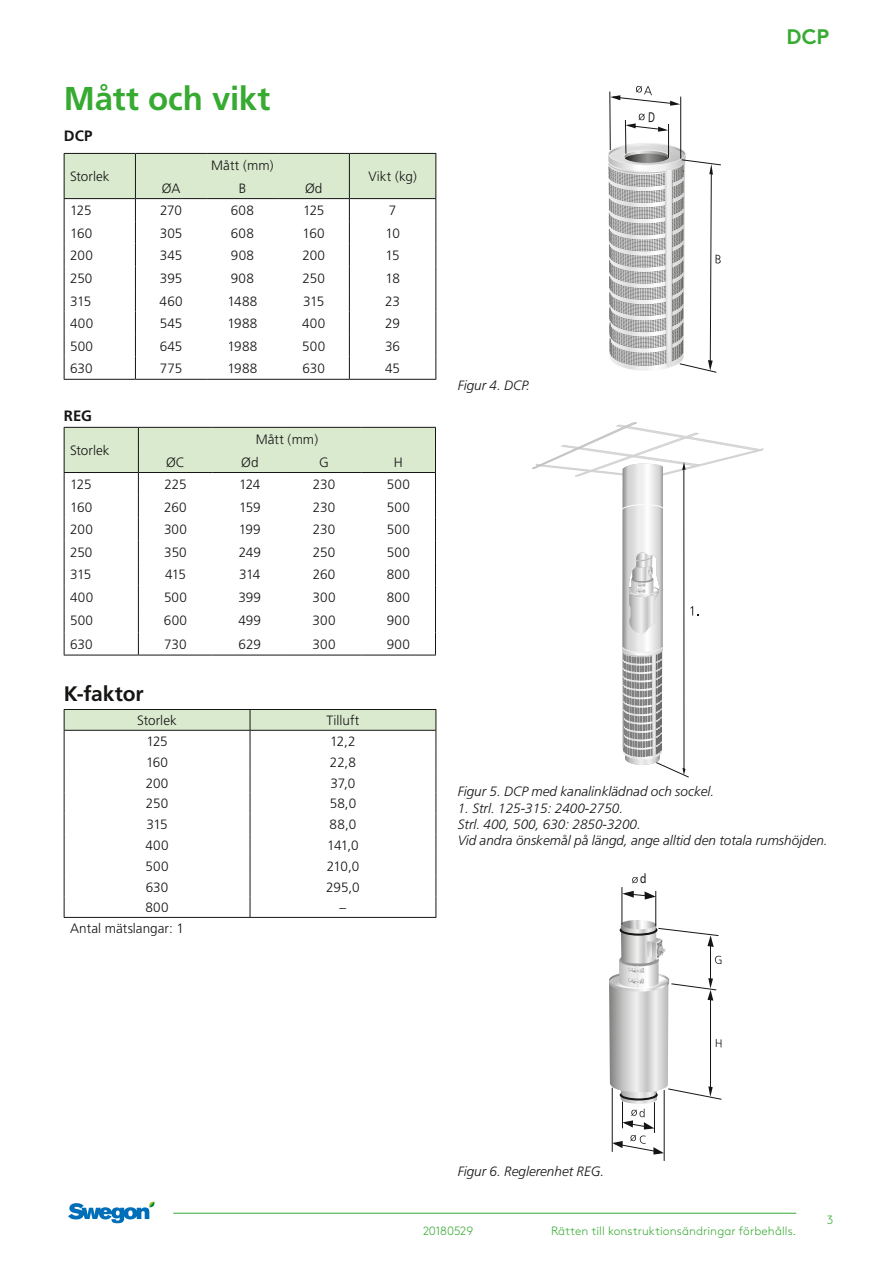
<style>
.page{position:relative;width:893px;height:1263px;background:#fff}
.page>*{position:absolute;margin:0;border:0;box-sizing:border-box;transform-origin:0 0}
.t1{font:700 33px "Frutiger";letter-spacing:-.005em;color:#37aa32}
.t2{font:700 21px "Frutiger";letter-spacing:-.005em;color:#161514}
.t3{font:700 21px "Swegon Brown";color:#37aa32}
.t4{font:700 15px "Frutiger";letter-spacing:.01em;color:#161514}
.t5{font:13.8px "Myriad Pro";color:#161514;scale:.82 1}
.t6{font:300 13.5px "Frutiger";letter-spacing:.005em;color:#161514}
.t7{font:italic 300 13.5px/16.2px "Frutiger";color:#161514}
.t8{font:300 12px "Swegon Brown";letter-spacing:.005em;color:#37aa32}
.t9{font:300 12px "Swegon Brown";letter-spacing:-.015em;color:#37aa32}
</style>
<div class="page">
<hr style="left:173px;top:1213px;width:623px;height:1px;background:#37aa32">
<svg style="left:68px;top:1201px;width:87px;height:22px"></svg>
<hr style="left:64px;top:379px;width:71px;height:1px;background:#161514">
<hr style="left:135px;top:379px;width:72px;height:1px;background:#161514">
<hr style="left:207px;top:379px;width:71px;height:1px;background:#161514">
<hr style="left:278px;top:379px;width:71px;height:1px;background:#161514">
<hr style="left:349px;top:379px;width:87px;height:1px;background:#161514">
<svg style="left:64px;top:153px;width:372px;height:226px"></svg>
<svg style="left:64px;top:427px;width:372px;height:228px"></svg>
<hr style="left:64px;top:655px;width:74px;height:1px;background:#161514">
<hr style="left:138px;top:655px;width:75px;height:1px;background:#161514">
<hr style="left:213px;top:655px;width:74px;height:1px;background:#161514">
<hr style="left:287px;top:655px;width:74px;height:1px;background:#161514">
<hr style="left:361px;top:655px;width:75px;height:1px;background:#161514">
<svg style="left:609px;top:877px;width:113px;height:284px"></svg>
<svg style="left:532px;top:422px;width:231px;height:355px"></svg>
<svg style="left:64px;top:709px;width:373px;height:208px"></svg>
<hr style="left:64px;top:917px;width:186px;height:1px;background:#161514">
<hr style="left:250px;top:917px;width:186px;height:1px;background:#161514">
<svg style="left:608px;top:86px;width:113px;height:287px"></svg>
<h1 class="t1" style="left:64px;top:79px;width:208px">Mått och vikt</h1>
<p class="t4" style="left:64px;top:127px;width:30px">DCP</p>
<p class="t6" style="left:70px;top:169px;width:41px">Storlek</p>
<p class="t6" style="left:211px;top:158px;width:64px">Mått (mm)</p>
<p class="t6" style="left:162px;top:180px;width:20px">ØA</p>
<p class="t6" style="left:239px;top:180px;width:9px">B</p>
<p class="t6" style="left:305px;top:180px;width:19px">Ød</p>
<p class="t6" style="left:368px;top:169px;width:50px">Vikt (kg)</p>
<p class="t6" style="left:70px;top:203px;width:23px">125</p>
<p class="t6" style="left:160px;top:203px;width:23px">270</p>
<p class="t6" style="left:231px;top:203px;width:25px">608</p>
<p class="t6" style="left:303px;top:203px;width:23px">125</p>
<p class="t6" style="left:389px;top:203px;width:9px">7</p>
<p class="t6" style="left:70px;top:225px;width:24px">160</p>
<p class="t6" style="left:160px;top:225px;width:24px">305</p>
<p class="t6" style="left:231px;top:225px;width:25px">608</p>
<p class="t6" style="left:303px;top:225px;width:24px">160</p>
<p class="t6" style="left:385px;top:225px;width:16px">10</p>
<p class="t6" style="left:70px;top:248px;width:24px">200</p>
<p class="t6" style="left:160px;top:248px;width:24px">345</p>
<p class="t6" style="left:231px;top:248px;width:25px">908</p>
<p class="t6" style="left:302px;top:248px;width:24px">200</p>
<p class="t6" style="left:385px;top:248px;width:16px">15</p>
<p class="t6" style="left:70px;top:271px;width:24px">250</p>
<p class="t6" style="left:160px;top:271px;width:24px">395</p>
<p class="t6" style="left:231px;top:271px;width:25px">908</p>
<p class="t6" style="left:303px;top:271px;width:24px">250</p>
<p class="t6" style="left:385px;top:271px;width:16px">18</p>
<p class="t6" style="left:70px;top:293px;width:23px">315</p>
<p class="t6" style="left:160px;top:293px;width:24px">460</p>
<p class="t6" style="left:227px;top:293px;width:32px">1488</p>
<p class="t6" style="left:303px;top:293px;width:23px">315</p>
<p class="t6" style="left:385px;top:293px;width:16px">23</p>
<p class="t6" style="left:70px;top:316px;width:25px">400</p>
<p class="t6" style="left:160px;top:316px;width:24px">545</p>
<p class="t6" style="left:227px;top:316px;width:31px">1988</p>
<p class="t6" style="left:302px;top:316px;width:25px">400</p>
<p class="t6" style="left:385px;top:316px;width:16px">29</p>
<p class="t6" style="left:70px;top:338px;width:25px">500</p>
<p class="t6" style="left:160px;top:338px;width:24px">645</p>
<p class="t6" style="left:227px;top:338px;width:31px">1988</p>
<p class="t6" style="left:302px;top:338px;width:25px">500</p>
<p class="t6" style="left:385px;top:338px;width:17px">36</p>
<p class="t6" style="left:70px;top:361px;width:24px">630</p>
<p class="t6" style="left:160px;top:361px;width:24px">775</p>
<p class="t6" style="left:227px;top:361px;width:31px">1988</p>
<p class="t6" style="left:302px;top:361px;width:24px">630</p>
<p class="t6" style="left:385px;top:361px;width:16px">45</p>
<p class="t4" style="left:64px;top:407px;width:30px">REG</p>
<p class="t6" style="left:70px;top:443px;width:41px">Storlek</p>
<p class="t6" style="left:256px;top:432px;width:64px">Mått (mm)</p>
<p class="t6" style="left:166px;top:454px;width:20px">ØC</p>
<p class="t6" style="left:241px;top:454px;width:19px">Ød</p>
<p class="t6" style="left:319px;top:454px;width:11px">G</p>
<p class="t6" style="left:394px;top:454px;width:11px">H</p>
<p class="t6" style="left:70px;top:477px;width:23px">125</p>
<p class="t6" style="left:164px;top:477px;width:24px">225</p>
<p class="t6" style="left:239px;top:477px;width:23px">124</p>
<p class="t6" style="left:313px;top:477px;width:24px">230</p>
<p class="t6" style="left:387px;top:477px;width:25px">500</p>
<p class="t6" style="left:70px;top:499px;width:24px">160</p>
<p class="t6" style="left:164px;top:499px;width:24px">260</p>
<p class="t6" style="left:239px;top:499px;width:23px">159</p>
<p class="t6" style="left:313px;top:499px;width:24px">230</p>
<p class="t6" style="left:387px;top:499px;width:25px">500</p>
<p class="t6" style="left:70px;top:522px;width:24px">200</p>
<p class="t6" style="left:164px;top:522px;width:25px">300</p>
<p class="t6" style="left:239px;top:522px;width:24px">199</p>
<p class="t6" style="left:313px;top:522px;width:24px">230</p>
<p class="t6" style="left:387px;top:522px;width:25px">500</p>
<p class="t6" style="left:70px;top:545px;width:24px">250</p>
<p class="t6" style="left:164px;top:545px;width:24px">350</p>
<p class="t6" style="left:239px;top:545px;width:24px">249</p>
<p class="t6" style="left:313px;top:545px;width:24px">250</p>
<p class="t6" style="left:387px;top:545px;width:25px">500</p>
<p class="t6" style="left:70px;top:567px;width:23px">315</p>
<p class="t6" style="left:165px;top:567px;width:22px">415</p>
<p class="t6" style="left:239px;top:567px;width:23px">314</p>
<p class="t6" style="left:313px;top:567px;width:24px">260</p>
<p class="t6" style="left:387px;top:567px;width:25px">800</p>
<p class="t6" style="left:70px;top:590px;width:25px">400</p>
<p class="t6" style="left:164px;top:590px;width:25px">500</p>
<p class="t6" style="left:238px;top:590px;width:24px">399</p>
<p class="t6" style="left:313px;top:590px;width:25px">300</p>
<p class="t6" style="left:387px;top:590px;width:25px">800</p>
<p class="t6" style="left:70px;top:612px;width:25px">500</p>
<p class="t6" style="left:164px;top:612px;width:25px">600</p>
<p class="t6" style="left:238px;top:612px;width:24px">499</p>
<p class="t6" style="left:313px;top:612px;width:25px">300</p>
<p class="t6" style="left:387px;top:612px;width:25px">900</p>
<p class="t6" style="left:70px;top:637px;width:24px">630</p>
<p class="t6" style="left:164px;top:637px;width:24px">730</p>
<p class="t6" style="left:239px;top:637px;width:24px">629</p>
<p class="t6" style="left:313px;top:637px;width:25px">300</p>
<p class="t6" style="left:387px;top:637px;width:25px">900</p>
<h2 class="t2" style="left:64px;top:681px;width:81px">K-faktor</h2>
<p class="t6" style="left:137px;top:713px;width:41px">Storlek</p>
<p class="t6" style="left:327px;top:713px;width:34px">Tilluft</p>
<p class="t6" style="left:146px;top:734px;width:23px">125</p>
<p class="t6" style="left:330px;top:734px;width:27px">12,2</p>
<p class="t6" style="left:146px;top:754px;width:24px">160</p>
<p class="t6" style="left:330px;top:754px;width:28px">22,8</p>
<p class="t6" style="left:146px;top:775px;width:24px">200</p>
<p class="t6" style="left:331px;top:775px;width:26px">37,0</p>
<p class="t6" style="left:146px;top:796px;width:24px">250</p>
<p class="t6" style="left:330px;top:796px;width:28px">58,0</p>
<p class="t6" style="left:146px;top:817px;width:23px">315</p>
<p class="t6" style="left:330px;top:817px;width:28px">88,0</p>
<p class="t6" style="left:145px;top:838px;width:25px">400</p>
<p class="t6" style="left:327px;top:838px;width:33px">141,0</p>
<p class="t6" style="left:146px;top:858px;width:25px">500</p>
<p class="t6" style="left:327px;top:858px;width:34px">210,0</p>
<p class="t6" style="left:146px;top:879px;width:24px">630</p>
<p class="t6" style="left:326px;top:879px;width:35px">295,0</p>
<p class="t6" style="left:145px;top:900px;width:25px">800</p>
<p class="t6" style="left:340px;top:900px;width:8px">–</p>
<p class="t6" style="left:70px;top:921px;width:115px">Antal mätslangar: 1</p>
<p class="t7" style="left:458px;top:377px;width:74px">Figur 4. DCP.</p>
<h2 class="t3" style="left:787px;top:20px;width:44px">DCP</h2>
<p class="t7" style="left:458px;top:784px;width:258px">Figur 5. DCP med kanalinklädnad och sockel.</p>
<p class="t7" style="left:458px;top:800px;width:371px">1. Strl. 125-315: 2400-2750.<br>Strl. 400, 500, 630: 2850-3200.<br>Vid andra önskemål på längd, ange alltid den totala rumshöjden.</p>
<p class="t5" style="left:640px;top:870px;width:9px">d</p>
<p class="t7" style="left:458px;top:1163px;width:148px">Figur 6. Reglerenhet REG.</p>
<p class="t9" style="left:423px;top:1221px;width:52px">20180529</p>
<p class="t8" style="left:551px;top:1221px;width:247px">Rätten till konstruktionsändringar förbehålls.</p>
<p class="t8" style="left:827px;top:1211px;width:8px">3</p>
</div>
